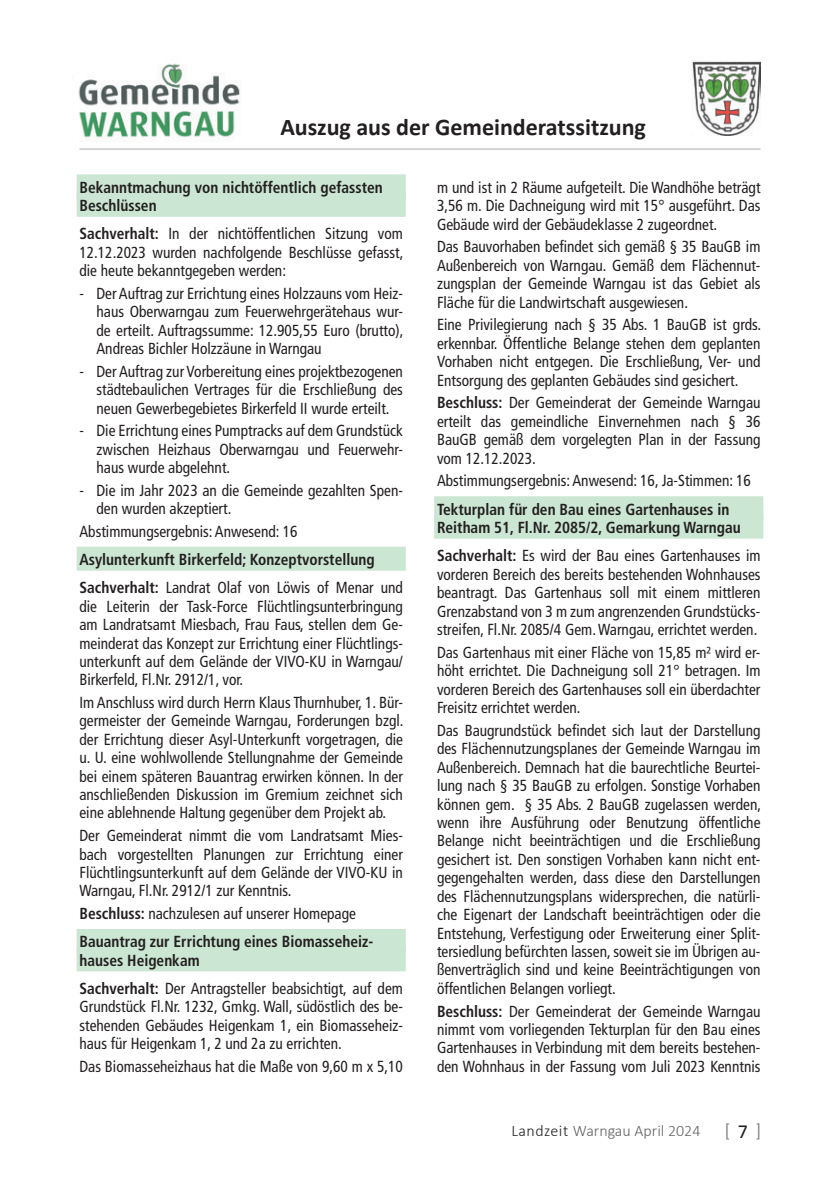
<style>
.page{position:relative;width:840px;height:1191px;background:#fff}
.page>*{position:absolute;margin:0;border:0;box-sizing:border-box;transform-origin:0 0}
.t1{font:700 24px "Calibri";color:#231f20}
.t2{font:condensed 18px "Frutiger";color:#808285}
.t3{font:condensed 16px/18.4px "Frutiger";color:#231f20;text-align:justify;scale:.96 1}
.t4{font:700 condensed 16px/18.4px "Frutiger";color:#231f20;scale:.96 1}
.t5{font:300 16px "Calibri";color:#636366}
.s1{font-weight:700}
.s2{font-weight:400}
.s3{color:#231f20}
.s4{font-family:"Calibri";font-stretch:normal;font-size:20px;color:#231f20}
</style>
<div class="page">
<div style="left:77px;top:174px;width:328px;height:24px;background:#cbe6d3"></div>
<div style="left:77px;top:193px;width:328px;height:24px;background:#cbe6d3"></div>
<div style="left:77px;top:547px;width:328px;height:24px;background:#cbe6d3"></div>
<div style="left:77px;top:929px;width:328px;height:24px;background:#cbe6d3"></div>
<div style="left:77px;top:947px;width:328px;height:24px;background:#cbe6d3"></div>
<div style="left:434px;top:496px;width:329px;height:24px;background:#cbe6d3"></div>
<div style="left:434px;top:515px;width:329px;height:24px;background:#cbe6d3"></div>
<img style="left:78px;top:63px;width:163px;height:78px">
<hr style="left:79px;top:148px;width:681px;height:2px;background:#231f20">
<img style="left:692px;top:61px;width:68px;height:75px">
<h1 class="t1" style="left:280px;top:111px;width:367px">Auszug aus der Gemeinderatssitzung</h1>
<p class="t4" style="left:79px;top:178px;width:317px">Bekanntmachung von nichtöffentlich gefassten<br>Beschlüssen</p>
<p class="t3" style="left:79px;top:225px;width:339px"><span class="s1">Sachverhalt:</span> In der nichtöffentlichen Sitzung vom 12.12.2023 wurden nachfolgende Beschlüsse gefasst, die heute bekanntgegeben werden:</p>
<p class="t3" style="left:96px;top:284px;width:321px;text-indent:-17px">- Der Auftrag zur Errichtung eines Holzzauns vom Heiz&shy;haus Oberwarngau zum Feuerwehrgerätehaus wur&shy;de erteilt. Auftragssumme: 12.905,55 Euro (brutto), Andreas Bichler Holzzäune in Warngau</p>
<p class="t3" style="left:96px;top:362px;width:320px;text-indent:-17px">- Der Auftrag zur Vorbereitung eines projektbezogenen städtebaulichen Vertrages für die Erschließung des neuen Gewerbegebietes Birkerfeld II wurde erteilt.</p>
<p class="t3" style="left:96px;top:421px;width:320px;text-indent:-17px">- Die Errichtung eines Pumptracks auf dem Grundstück zwischen Heizhaus Oberwarngau und Feuerwehr&shy;haus wurde abgelehnt.</p>
<p class="t3" style="left:96px;top:481px;width:320px;text-indent:-17px">- Die im Jahr 2023 an die Gemeinde gezahlten Spen&shy;den wurden akzeptiert.</p>
<p class="t3" style="left:79px;top:522px;width:228px">Abstimmungsergebnis: Anwesend: 16</p>
<p class="t4" style="left:79px;top:545px;width:338px;line-height:28.4px">Asylunterkunft Birkerfeld; Konzeptvorstellung<br>Sachverhalt: <span class="s2">Landrat Olaf von Löwis of Menar und</span></p>
<p class="t3" style="left:79px;top:597px;width:338px">die Leiterin der Task-Force Flüchtlingsunterbringung am Landratsamt Miesbach, Frau Faus, stellen dem Ge&shy;meinderat das Konzept zur Errichtung einer Flüchtlings&shy;unterkunft auf dem Gelände der VIVO-KU in Warngau/ Birkerfeld, Fl.Nr. 2912/1, vor.</p>
<p class="t3" style="left:79px;top:693px;width:339px">Im Anschluss wird durch Herrn Klaus Thurnhuber, 1. Bür&shy;germeister der Gemeinde Warngau, Forderungen bzgl. der Errichtung dieser Asyl-Unterkunft vorgetragen, die u. U. eine wohlwollende Stellungnahme der Gemeinde bei einem späteren Bauantrag erwirken können. In der anschließenden Diskussion im Gremium zeichnet sich eine ablehnende Haltung gegenüber dem Projekt ab.</p>
<p class="t3" style="left:79px;top:826px;width:338px">Der Gemeinderat nimmt die vom Landratsamt Mies&shy;bach vorgestellten Planungen zur Errichtung einer Flüchtlingsunterkunft auf dem Gelände der VIVO-KU in Warngau, Fl.Nr. 2912/1 zur Kenntnis.</p>
<p class="t4" style="left:79px;top:899px;width:307px;line-height:28.4px">Beschluss: <span class="s2">nachzulesen auf unserer Homepage<br></span>Bauantrag zur Errichtung eines Biomasseheiz-</p>
<p class="t3" style="left:79px;top:946px;width:338px;line-height:28.4px"><span class="s1">hauses Heigenkam<br>Sachverhalt:</span> Der Antragsteller beabsichtigt, auf dem</p>
<p class="t3" style="left:79px;top:997px;width:338px">Grundstück Fl.Nr. 1232, Gmkg. Wall, südöstlich des be&shy;stehenden Gebäudes Heigenkam 1, ein Biomasseheiz&shy;haus für Heigenkam 1, 2 und 2a zu errichten.</p>
<p class="t3" style="left:79px;top:1057px;width:338px">Das Biomasseheizhaus hat die Maße von 9,60 m x 5,10</p>
<p class="t3" style="left:437px;top:178px;width:338px">m und ist in 2 Räume aufgeteilt. Die Wandhöhe beträgt 3,56 m. Die Dachneigung wird mit 15° ausgeführt. Das Gebäude wird der Gebäudeklasse 2 zugeordnet.</p>
<p class="t3" style="left:437px;top:238px;width:338px">Das Bauvorhaben befindet sich gemäß § 35 BauGB im Außenbereich von Warngau. Gemäß dem Flächennut&shy;zungsplan der Gemeinde Warngau ist das Gebiet als Fläche für die Landwirtschaft ausgewiesen.</p>
<p class="t3" style="left:437px;top:316px;width:339px">Eine Privilegierung nach § 35 Abs. 1 BauGB ist grds. erkennbar. Öffentliche Belange stehen dem geplanten Vorhaben nicht entgegen. Die Erschließung, Ver- und Entsorgung des geplanten Gebäudes sind gesichert.</p>
<p class="t3" style="left:437px;top:393px;width:338px"><span class="s1">Beschluss:</span> Der Gemeinderat der Gemeinde Warngau erteilt das gemeindliche Einvernehmen nach § 36<br>BauGB gemäß dem vorgelegten Plan in der Fassung vom 12.12.2023.</p>
<p class="t3" style="left:437px;top:471px;width:328px">Abstimmungsergebnis: Anwesend: 16, Ja-Stimmen: 16</p>
<p class="t4" style="left:437px;top:500px;width:317px">Tekturplan für den Bau eines Gartenhauses in<br>Reitham 51, Fl.Nr. 2085/2, Gemarkung Warngau</p>
<p class="t3" style="left:437px;top:547px;width:338px"><span class="s1">Sachverhalt:</span> Es wird der Bau eines Gartenhauses im vorderen Bereich des bereits bestehenden Wohnhauses beantragt. Das Gartenhaus soll mit einem mittleren Grenzabstand von 3 m zum angrenzenden Grundstücks&shy;streifen, Fl.Nr. 2085/4 Gem. Warngau, errichtet werden.</p>
<p class="t3" style="left:437px;top:643px;width:338px">Das Gartenhaus mit einer Fläche von 15,85 m² wird er&shy;höht errichtet. Die Dachneigung soll 21° betragen. Im vorderen Bereich des Gartenhauses soll ein überdachter Freisitz errichtet werden.</p>
<p class="t3" style="left:437px;top:721px;width:339px">Das Baugrundstück befindet sich laut der Darstellung des Flächennutzungsplanes der Gemeinde Warngau im Außenbereich. Demnach hat die baurechtliche Beurtei&shy;lung nach § 35 BauGB zu erfolgen. Sonstige Vorhaben können gem. § 35 Abs. 2 BauGB zugelassen werden, wenn ihre Ausführung oder Benutzung öffentliche Belange nicht beeinträchtigen und die Erschließung gesichert ist. Den sonstigen Vorhaben kann nicht ent&shy;gegengehalten werden, dass diese den Darstellungen des Flächennutzungsplans widersprechen, die natürli&shy;che Eigenart der Landschaft beeinträchtigen oder die Entstehung, Verfestigung oder Erweiterung einer Split&shy;tersiedlung befürchten lassen, soweit sie im Übrigen au&shy;ßenverträglich sind und keine Beeinträchtigungen von öffentlichen Belangen vorliegt.</p>
<p class="t3" style="left:437px;top:1002px;width:338px"><span class="s1">Beschluss:</span> Der Gemeinderat der Gemeinde Warngau nimmt vom vorliegenden Tekturplan für den Bau eines Gartenhauses in Verbindung mit dem bereits bestehen&shy;den Wohnhaus in der Fassung vom Juli 2023 Kenntnis</p>
<p class="t5" style="left:511px;top:1120px;width:190px"><span class="s3">Landzeit</span> Warngau April 2024</p>
<p class="t2" style="left:724px;top:1120px;width:38px">[<span class="s4">7</span>]</p>
</div>
